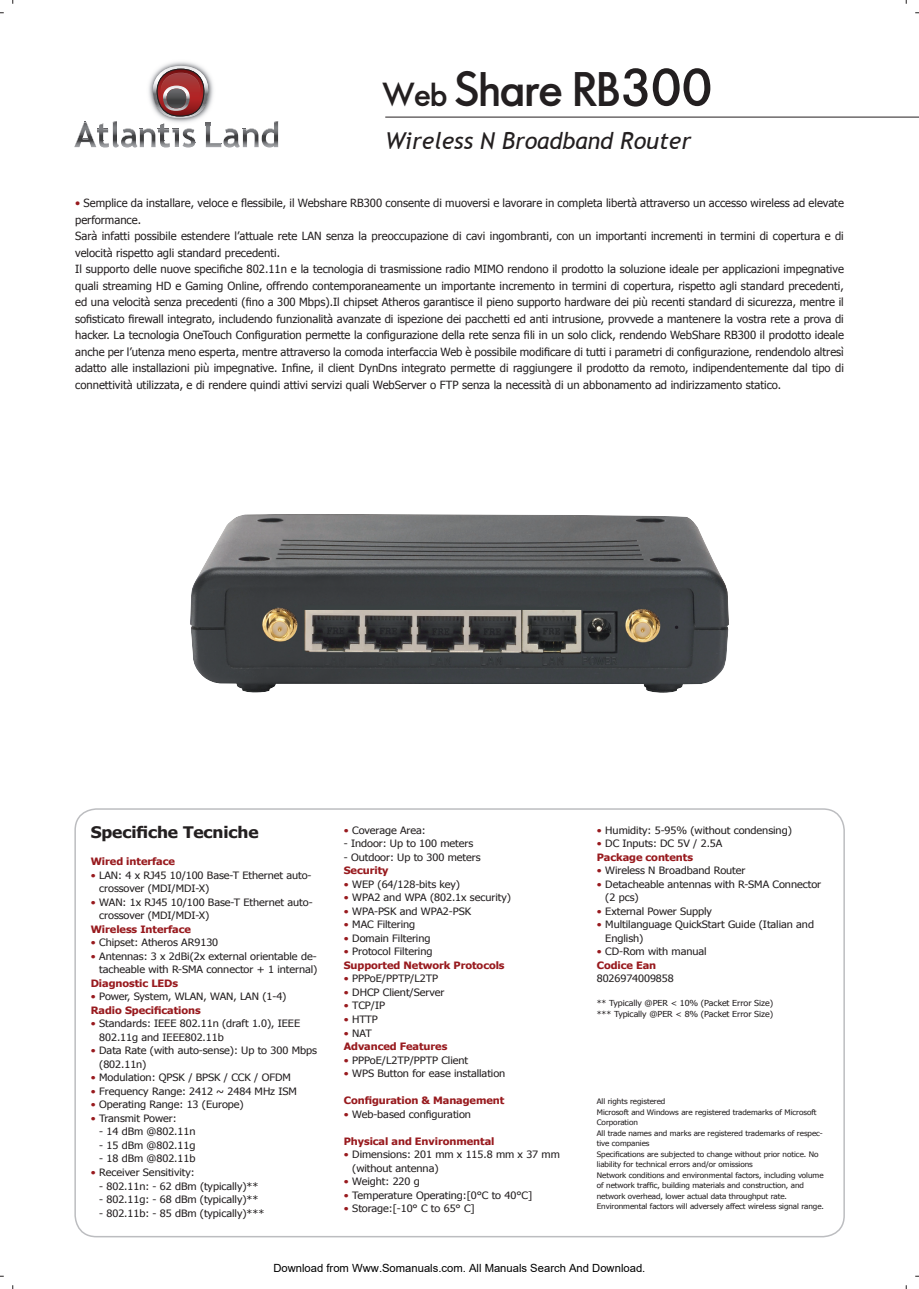
<style>
.page{position:relative;width:919px;height:1289px;background:#fff}
.page>*{position:absolute;margin:0;border:0;box-sizing:border-box;transform-origin:0 0}
.t1{font:500 48px "Thomac";letter-spacing:-.02em;color:#231f20}
.t2{font:italic 23.25px "Trebuchet MS";color:#231f20}
.t3{font:700 15.9px "Tahoma";letter-spacing:-.005em;color:#231f20;scale:1.08 1}
.t4{font:11.25px/16.5px "Tahoma";color:#231f20}
.t5{font:11.25px "Arial";color:#000}
.t6{font:10.2px/13.5px "Tahoma";letter-spacing:-.005em;color:#231f20;scale:1.08 1}
.t7{font:700 10.2px/13.5px "Tahoma";letter-spacing:-.005em;color:#981a1e;scale:1.08 1}
.t8{font:8.25px/10.5px "Tahoma";letter-spacing:-.005em;color:#231f20;scale:1.08 1}
.t9{font:7.5px/10.5px "Tahoma";letter-spacing:-.005em;color:#231f20;scale:1.08 1}
.s1{font-size:33px}
.s2{font-size:51.75px}
.s3{color:#981a1e}
.s4{font-weight:700;color:#981a1e}
.s5{font-weight:400}
.s6{font-weight:400;color:#231f20}
</style>
<div class="page">
<svg style="left:75px;top:66px;width:203px;height:81px"></svg>
<hr style="left:385px;top:117px;width:533px;height:1px;background:#231f20">
<div style="left:74px;top:808px;width:770px;height:429px;border:2px solid #bcbdc0;border-radius:21px"></div>
<img style="left:190px;top:514px;width:539px;height:178px">
<h1 class="t1" style="left:382px;top:71px;width:332px"><span class="s1">Web</span> Share RB<span class="s2">300</span></h1>
<h2 class="t2" style="left:385px;top:127px;width:307px">Wireless N Broadband Router</h2>
<p class="t4" style="left:75px;top:194px;width:770px"><span class="s3">•</span> Semplice da installare, veloce e flessibile, il Webshare RB300 consente di muoversi e lavorare in completa libertà attraverso un accesso wireless ad elevate performance.<br>Sarà infatti possibile estendere l’attuale rete LAN senza la preoccupazione di cavi ingombranti, con un importanti incrementi in termini di copertura e di velocità rispetto agli standard precedenti.<br>Il supporto delle nuove specifiche 802.11n e la tecnologia di trasmissione radio MIMO rendono il prodotto la soluzione ideale per applicazioni impegnative quali streaming HD e Gaming Online, offrendo contemporaneamente un importante incremento in termini di copertura, rispetto agli standard precedenti, ed una velocità senza precedenti (fino a 300 Mbps).Il chipset Atheros garantisce il pieno supporto hardware dei più recenti standard di sicurezza, mentre il sofisticato firewall integrato, includendo funzionalità avanzate di ispezione dei pacchetti ed anti intrusione, provvede a mantenere la vostra rete a prova di hacker. La tecnologia OneTouch Configuration permette la configurazione della rete senza fili in un solo click, rendendo WebShare RB300 il prodotto ideale anche per l’utenza meno esperta, mentre attraverso la comoda interfaccia Web è possibile modificare di tutti i parametri di configurazione, rendendolo altresì adatto alle installazioni più impegnative. Infine, il client DynDns integrato permette di raggiungere il prodotto da remoto, indipendentemente dal tipo di connettività utilizzata, e di rendere quindi attivi servizi quali WebServer o FTP senza la necessità di un abbonamento ad indirizzamento statico.</p>
<h3 class="t3" style="left:91px;top:822px;width:157px">Specifiche Tecniche</h3>
<p class="t7" style="left:91px;top:854px;width:79px">Wired interface</p>
<p class="t6" style="left:99px;top:868px;width:198px;text-indent:-9px"><span class="s3">•</span> LAN: 4 x RJ45 10/100 Base-T Ethernet auto&shy;crossover (MDI/MDI-X)</p>
<p class="t6" style="left:99px;top:895px;width:199px;text-indent:-9px"><span class="s3">•</span> WAN: 1x RJ45 10/100 Base-T Ethernet auto&shy;crossover (MDI/MDI-X)</p>
<p class="t7" style="left:91px;top:922px;width:94px">Wireless Interface</p>
<p class="t6" style="left:91px;top:935px;width:119px"><span class="s3">•</span> Chipset: Atheros AR9130</p>
<p class="t6" style="left:91px;top:949px;width:211px;text-align:right"><span class="s3">•</span> Antennas: 3 x 2dBi(2x external orientable de&shy;tacheable with R-SMA connector + 1 internal)</p>
<p class="t7" style="left:91px;top:976px;width:82px">Diagnostic LEDs</p>
<p class="t6" style="left:91px;top:989px;width:183px"><span class="s3">•</span> Power, System, WLAN, WAN, LAN (1-4)<br><span class="s4">Radio Specifications</span></p>
<p class="t6" style="left:99px;top:1016px;width:187px;text-indent:-9px"><span class="s3">•</span> Standards: IEEE 802.11n (draft 1.0), IEEE<br>802.11g and IEEE802.11b</p>
<p class="t6" style="left:99px;top:1043px;width:203px;text-indent:-9px"><span class="s3">•</span> Data Rate (with auto-sense): Up to 300 Mbps (802.11n)</p>
<p class="t6" style="left:91px;top:1070px;width:187px"><span class="s3">•</span> Modulation: QPSK / BPSK / CCK / OFDM</p>
<p class="t6" style="left:91px;top:1084px;width:192px"><span class="s3">•</span> Frequency Range: 2412 ~ 2484 MHz ISM</p>
<p class="t6" style="left:91px;top:1097px;width:143px"><span class="s3">•</span> Operating Range: 13 (Europe)</p>
<p class="t6" style="left:91px;top:1111px;width:81px"><span class="s3">•</span> Transmit Power:</p>
<p class="t6" style="left:99px;top:1124px;width:91px">- 14 dBm @802.11n</p>
<p class="t6" style="left:99px;top:1138px;width:90px">- 15 dBm @802.11g</p>
<p class="t6" style="left:99px;top:1151px;width:90px">- 18 dBm @802.11b</p>
<p class="t6" style="left:91px;top:1165px;width:98px"><span class="s3">•</span> Receiver Sensitivity:</p>
<p class="t6" style="left:99px;top:1178px;width:149px">- 802.11n: - 62 dBm (typically)**</p>
<p class="t6" style="left:99px;top:1192px;width:149px">- 802.11g: - 68 dBm (typically)**</p>
<p class="t6" style="left:99px;top:1205px;width:154px">- 802.11b: - 85 dBm (typically)***</p>
<p class="t6" style="left:344px;top:823px;width:77px"><span class="s3">•</span> Coverage Area:</p>
<p class="t6" style="left:344px;top:836px;width:121px">- Indoor: Up to 100 meters</p>
<p class="t6" style="left:344px;top:850px;width:128px">- Outdoor: Up to 300 meters</p>
<p class="t7" style="left:344px;top:863px;width:43px">Security</p>
<p class="t6" style="left:344px;top:877px;width:109px"><span class="s3">•</span> WEP (64/128-bits key)</p>
<p class="t6" style="left:344px;top:890px;width:156px"><span class="s3">•</span> WPA2 and WPA (802.1x security)</p>
<p class="t6" style="left:344px;top:904px;width:119px"><span class="s3">•</span> WPA-PSK and WPA2-PSK</p>
<p class="t6" style="left:344px;top:917px;width:68px"><span class="s3">•</span> MAC Filtering</p>
<p class="t6" style="left:344px;top:931px;width:82px"><span class="s3">•</span> Domain Filtering</p>
<p class="t7" style="left:344px;top:944px;width:150px"><span class="s5">•</span> <span class="s6">Protocol Filtering<br></span>Supported Network Protocols</p>
<p class="t6" style="left:344px;top:971px;width:89px"><span class="s3">•</span> PPPoE/PPTP/L2TP</p>
<p class="t6" style="left:344px;top:985px;width:95px"><span class="s3">•</span> DHCP Client/Server</p>
<p class="t6" style="left:344px;top:998px;width:40px"><span class="s3">•</span> TCP/IP</p>
<p class="t6" style="left:344px;top:1012px;width:33px"><span class="s3">•</span> HTTP</p>
<p class="t7" style="left:344px;top:1025px;width:97px"><span class="s5">•</span> <span class="s6">NAT<br></span>Advanced Features</p>
<p class="t6" style="left:344px;top:1052px;width:117px"><span class="s3">•</span> PPPoE/L2TP/PPTP Client</p>
<p class="t6" style="left:344px;top:1066px;width:151px"><span class="s3">•</span> WPS Button for ease installation</p>
<p class="t7" style="left:344px;top:1093px;width:150px">Configuration &amp; Management</p>
<p class="t6" style="left:344px;top:1106px;width:119px"><span class="s3">•</span> Web-based configuration</p>
<p class="t7" style="left:344px;top:1133px;width:141px">Physical and Environmental</p>
<p class="t6" style="left:352px;top:1147px;width:194px;text-indent:-9px"><span class="s3">•</span> Dimensions: 201 mm x 115.8 mm x 37 mm (without antenna)</p>
<p class="t6" style="left:344px;top:1174px;width:72px"><span class="s3">•</span> Weight: 220 g</p>
<p class="t6" style="left:344px;top:1187px;width:176px"><span class="s3">•</span> Temperature Operating:[0°C to 40°C]</p>
<p class="t6" style="left:344px;top:1201px;width:123px"><span class="s3">•</span> Storage:[-10° C to 65° C]</p>
<p class="t6" style="left:596px;top:823px;width:182px"><span class="s3">•</span> Humidity: 5-95% (without condensing)</p>
<p class="t6" style="left:596px;top:836px;width:118px"><span class="s3">•</span> DC Inputs: DC 5V / 2.5A<br><span class="s4">Package contents</span></p>
<p class="t6" style="left:596px;top:863px;width:139px"><span class="s3">•</span> Wireless N Broadband Router</p>
<p class="t6" style="left:605px;top:877px;width:201px;text-indent:-9px"><span class="s3">•</span> Detacheable antennas with R-SMA Connector (2 pcs)</p>
<p class="t6" style="left:596px;top:904px;width:108px"><span class="s3">•</span> External Power Supply</p>
<p class="t6" style="left:605px;top:917px;width:195px;text-indent:-9px"><span class="s3">•</span> Multilanguage QuickStart Guide (Italian and<br>English)</p>
<p class="t6" style="left:596px;top:944px;width:103px"><span class="s3">•</span> CD-Rom with manual<br><span class="s4">Codice Ean</span></p>
<p class="t6" style="left:596px;top:971px;width:73px">8026974009858</p>
<p class="t8" style="left:596px;top:997px;width:165px">** Typically @PER &lt; 10% (Packet Error Size) *** Typically @PER &lt; 8% (Packet Error Size)</p>
<p class="t9" style="left:596px;top:1095px;width:212px">All rights registered<br>Microsoft and Windows are registered trademarks of Microsoft Corporation<br>All trade names and marks are registered trademarks of respec&shy;tive companies<br>Specifications are subjected to change without prior notice. No liability for technical errors and/or omissions<br>Network conditions and environmental factors, including volume of network traffic, building materials and construction, and network overhead, lower actual data throughput rate.<br>Environmental factors will adversely affect wireless signal range.</p>
<p class="t5" style="left:273px;top:1261px;width:373px">Download from Www.Somanuals.com. All Manuals Search And Download.</p>
</div>
